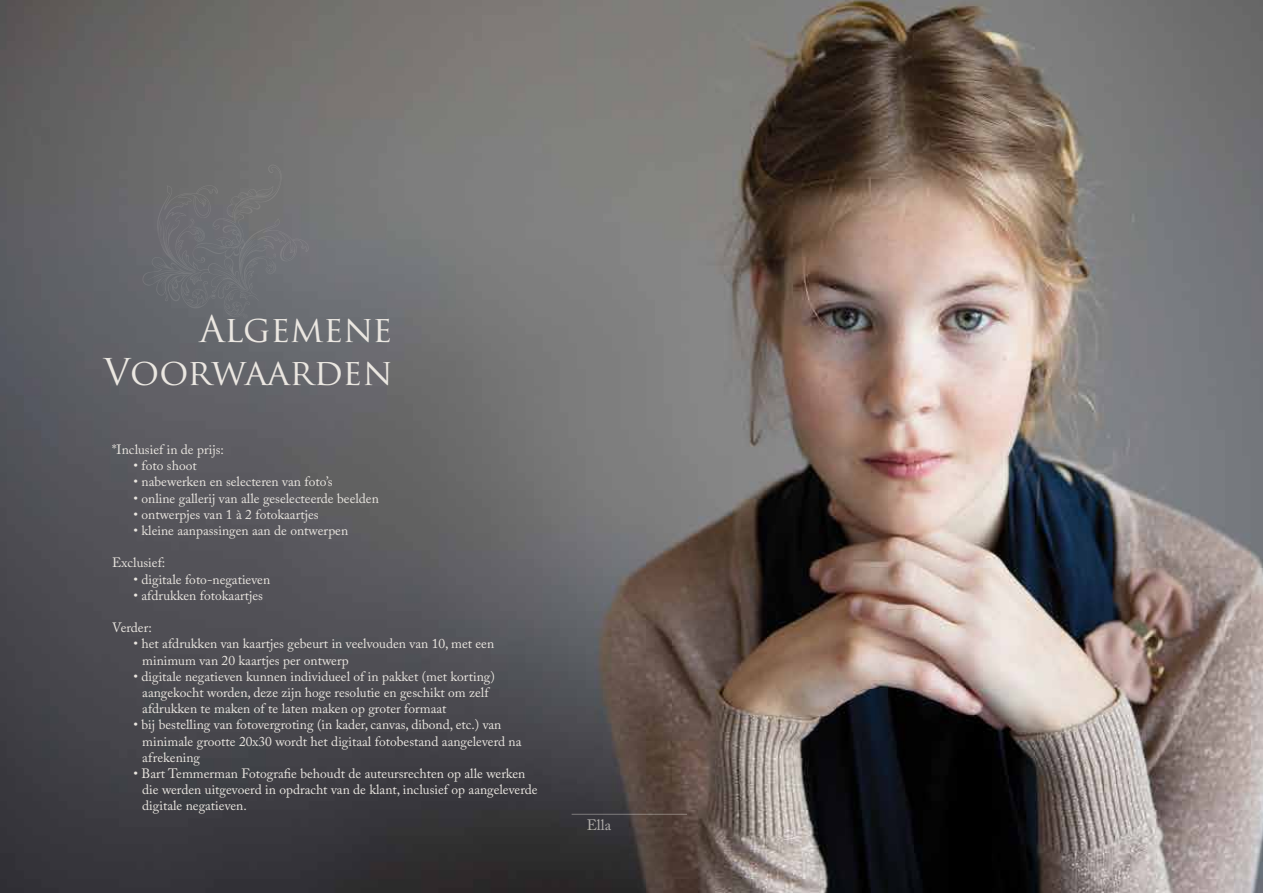
<style>
.page{position:relative;width:1263px;height:893px;background:#fff}
.page>*{position:absolute;margin:0;border:0;box-sizing:border-box;transform-origin:0 0}
.t1{font:36px/43.2px "Trajan Pro";color:#ebe7e1;text-align:right}
.t2{font:15px "Adobe Caslon Pro";color:#eae6e0}
.t3{font:13.5px/16.2px "Adobe Caslon Pro";color:#eae6e0}
</style>
<div class="page">
<img style="left:0;top:0;width:1263px;height:893px">
<svg style="left:142px;top:164px;width:167px;height:155px;background:#6e6f73"></svg>
<hr style="left:572px;top:814px;width:115px;height:1px;background:#eae6e0">
<h1 class="t1" style="left:104px;top:307px;width:290px">Algemene<br>Voorwaarden</h1>
<p class="t3" style="left:112px;top:441px;width:113px">*Inclusief in de prijs:</p>
<p class="t3" style="left:133px;top:457px;width:65px">• foto shoot</p>
<p class="t3" style="left:133px;top:474px;width:201px">• nabewerken en selecteren van foto’s</p>
<p class="t3" style="left:133px;top:490px;width:247px">• online gallerij van alle geselecteerde beelden</p>
<p class="t3" style="left:133px;top:506px;width:187px">• ontwerpjes van 1 à 2 fotokaartjes</p>
<p class="t3" style="left:133px;top:522px;width:216px">• kleine aanpassingen aan de ontwerpen</p>
<p class="t3" style="left:112px;top:555px;width:55px">Exclusief:</p>
<p class="t3" style="left:133px;top:571px;width:138px">• digitale foto-negatieven</p>
<p class="t3" style="left:133px;top:587px;width:131px">• afdrukken fotokaartjes</p>
<p class="t3" style="left:112px;top:619px;width:41px">Verder:</p>
<p class="t3" style="left:142px;top:636px;width:353px;text-indent:-9px">• het afdrukken van kaartjes gebeurt in veelvouden van 10, met een minimum van 20 kaartjes per ontwerp</p>
<p class="t3" style="left:142px;top:668px;width:354px;text-indent:-9px">• digitale negatieven kunnen individueel of in pakket (met korting) aangekocht worden, deze zijn hoge resolutie en geschikt om zelf afdrukken te maken of te laten maken op groter formaat</p>
<p class="t3" style="left:142px;top:717px;width:381px;text-indent:-9px">• bij bestelling van fotovergroting (in kader, canvas, dibond, etc.) van minimale grootte 20x30 wordt het digitaal fotobestand aangeleverd na afrekening</p>
<p class="t3" style="left:142px;top:765px;width:397px;text-indent:-9px">• Bart Temmerman Fotografie behoudt de auteursrechten op alle werken die werden uitgevoerd in opdracht van de klant, inclusief op aangeleverde digitale negatieven.</p>
<p class="t2" style="left:587px;top:816px;width:26px">Ella</p>
</div>
